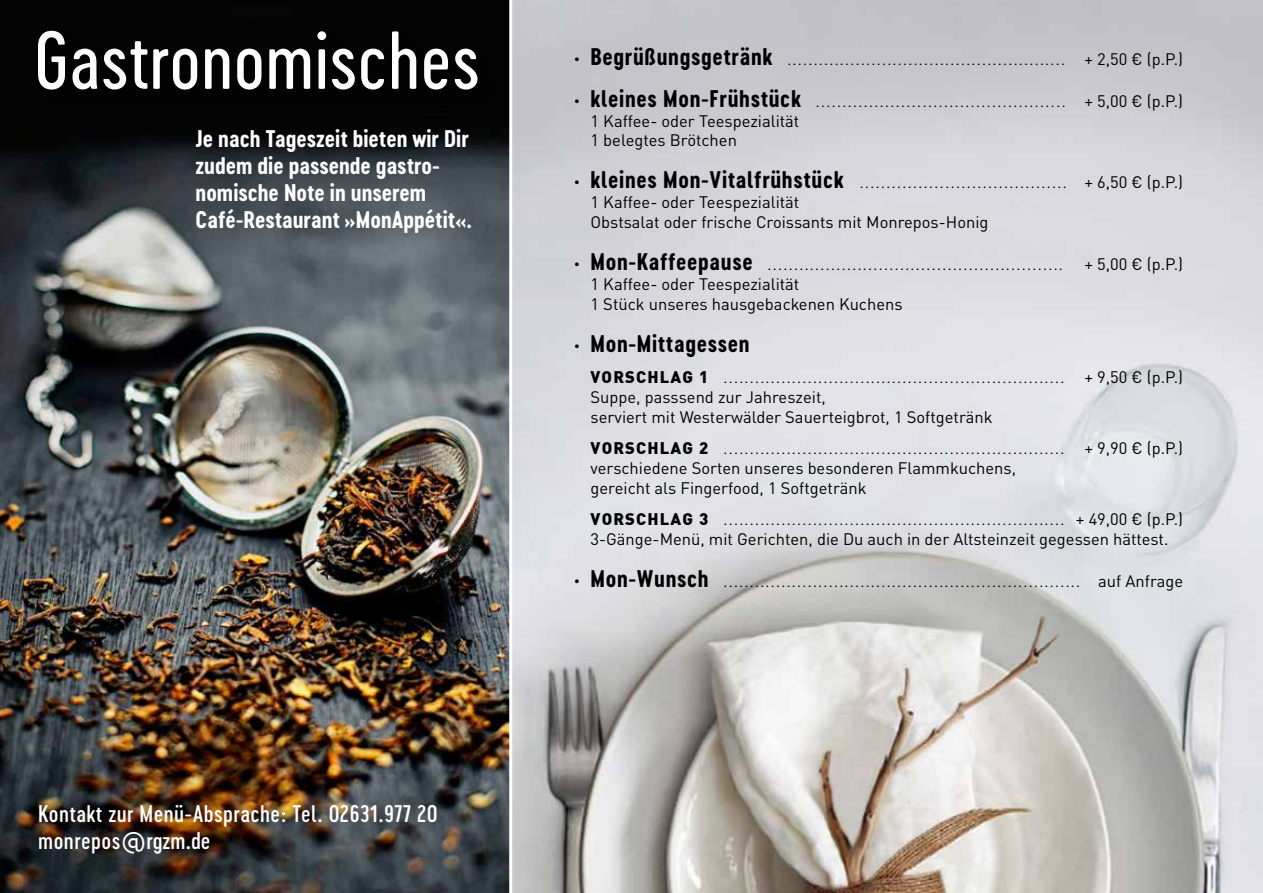
<style>
.page{position:relative;width:1263px;height:893px;background:#fff}
.page>*{position:absolute;margin:0;border:0;box-sizing:border-box;transform-origin:0 0}
.t1{font:76.5px "Cervo Neue Regular Neue";color:#fff}
.t2{font:22.5px/27px "Cervo Neue Bold Neue";color:#fff}
.t3{font:22.5px/27px "Cervo Neue Medium Neue";letter-spacing:.02em;color:#fff}
.t4{font:22.5px "Cervo Neue Bold Neue";letter-spacing:.03em;color:#000}
.t5{font:16.5px "Cervo Neue Thin Neue";color:#000}
.t6{font:16.5px/19.8px "DIN Pro";color:#000}
.s1{font-family:"Cervo Neue Black Neue";font-size:19.5px}
.s2{font-family:"Cervo Neue Bold Neue";font-size:22.5px}
.s3{font-family:"DIN Pro"}
.s4{font-family:"DIN";font-weight:900}
</style>
<div class="page">
<img style="left:512px;top:0;width:751px;height:893px">
<img style="left:0;top:0;width:509px;height:893px">
<div style="left:36px;top:29px;width:461px;height:81px;background:#000"></div>
<h1 class="t1" style="left:34px;top:10px;width:447px">Gastronomisches</h1>
<h2 class="t2" style="left:196px;top:125px;width:278px">Je nach Tageszeit bieten wir Dir zudem die passende gastro&shy;nomische Note in unserem<br>Café-Restaurant »MonAppétit«.</h2>
<h2 class="t3" style="left:38px;top:800px;width:401px">Kontakt zur Menü-Absprache: Tel. 02631.977 20 monrepos@rgzm.de</h2>
<p class="t5" style="left:574px;top:48px;width:611px"><span class="s1">·</span> <span class="s2">Begrüßungsgetränk</span> ..................................................... <span class="s3">+ 2,50 € (p.P.)</span></p>
<p class="t5" style="left:574px;top:90px;width:611px"><span class="s1">·</span> <span class="s2">kleines Mon-Frühstück</span> ............................................... <span class="s3">+ 5,00 € (p.P.)</span></p>
<p class="t6" style="left:591px;top:110px;width:210px">1 Kaffee- oder Teespezialität<br>1 belegtes Brötchen</p>
<p class="t5" style="left:574px;top:172px;width:610px"><span class="s1">·</span> <span class="s2">kleines Mon-Vitalfrühstück</span> ....................................... <span class="s3">+ 6,50 € (p.P.)</span></p>
<p class="t6" style="left:591px;top:191px;width:399px">1 Kaffee- oder Teespezialität<br>Obstsalat oder frische Croissants mit Monrepos-Honig</p>
<p class="t5" style="left:574px;top:253px;width:490px"><span class="s1">·</span> <span class="s2">Mon-Kaffeepause</span> ........................................................</p>
<p class="t6" style="left:1084px;top:253px;width:100px">+ 5,00 € (p.P.)</p>
<p class="t6" style="left:591px;top:273px;width:313px">1 Kaffee- oder Teespezialität<br>1 Stück unseres hausgebackenen Kuchens</p>
<h2 class="t4" style="left:574px;top:328px;width:177px"><span class="s1">·</span> Mon-Mittagessen</h2>
<p class="t5" style="left:591px;top:366px;width:594px"><span class="s4">VORSCHLAG 1</span> ................................................................. <span class="s3">+ 9,50 € (p.P.)</span></p>
<p class="t6" style="left:591px;top:386px;width:403px">Suppe, passsend zur Jahreszeit,<br>serviert mit Westerwälder Sauerteigbrot, 1 Softgetränk</p>
<p class="t5" style="left:591px;top:437px;width:594px"><span class="s4">VORSCHLAG 2</span> ................................................................. <span class="s3">+ 9,90 € (p.P.)</span></p>
<p class="t6" style="left:591px;top:457px;width:427px">verschiedene Sorten unseres besonderen Flammkuchens, gereicht als Fingerfood, 1 Softgetränk</p>
<p class="t5" style="left:591px;top:509px;width:594px"><span class="s4">VORSCHLAG 3</span> ................................................................. <span class="s3">+ 49,00 € (p.P.)</span></p>
<p class="t6" style="left:591px;top:528px;width:579px">3-Gänge-Menü, mit Gerichten, die Du auch in der Altsteinzeit gegessen hättest.</p>
<p class="t5" style="left:574px;top:570px;width:611px"><span class="s1">·</span> <span class="s2">Mon-Wunsch</span> .................................................................... <span class="s3">auf Anfrage</span></p>
</div>
